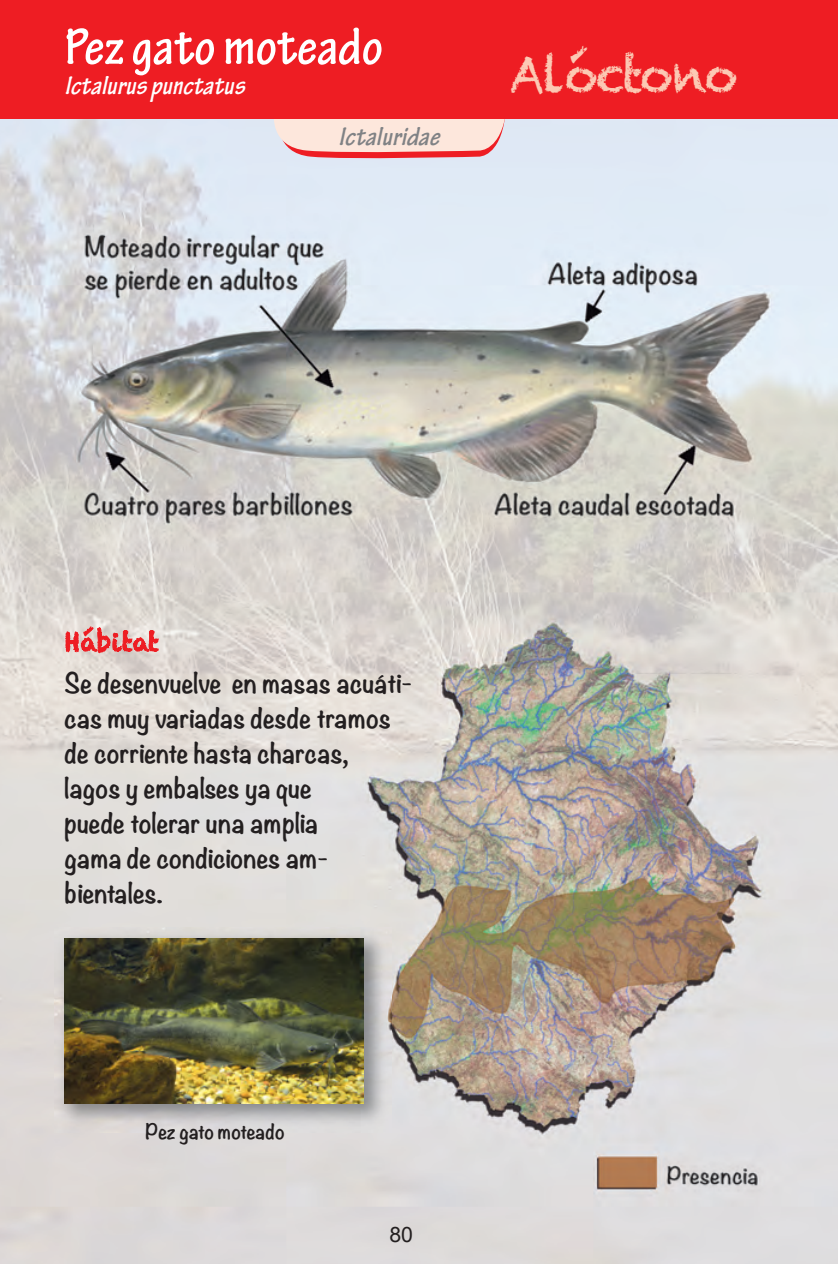
<style>
.page{position:relative;width:838px;height:1264px;background:#fff}
.page>*{position:absolute;margin:0;border:0;box-sizing:border-box;transform-origin:0 0}
.t1{font:700 condensed 55px "Tekton Pro";color:#fff}
.t2{font:50px "Chalkduster";letter-spacing:-.035em;color:#fcc9b4;scale:.92 1}
.t3{font:italic 700 condensed 27.5px "Tekton Pro";color:#fff}
.t4{font:italic 700 condensed 27.5px "Tekton Pro";color:#808285}
.t5{font:700 25px/35px "Noteworthy";color:#231f20}
.t6{font:21.25px "Arial";color:#231f20}
.t7{font:700 18.75px "Noteworthy";letter-spacing:-.02em;color:#231f20}
.s1{font-family:"Chalkduster";font-weight:400;color:#ee1d23}
</style>
<div class="page">
<img style="left:0;top:119px;width:838px;height:1144px">
<svg style="left:269px;top:119px;width:242px;height:41px;background:#f6cdc8"></svg>
<div style="left:0;top:0;width:838px;height:119px;background:#ee1d23"></div>
<img style="left:54px;top:927px;width:338px;height:205px">
<img style="left:65px;top:938px;width:298px;height:165px">
<p class="t1" style="left:65px;top:27px;width:320px">Pez gato moteado</p>
<p class="t3" style="left:65px;top:75px;width:187px">Ictalurus punctatus</p>
<p class="t4" style="left:338px;top:126px;width:108px">Ictaluridae</p>
<p class="t2" style="left:510px;top:43px;width:249px">Alóctono</p>
<p class="t5" style="left:65px;top:617px;width:349px;line-height:42.5px"><span class="s1">Hábitat<br></span>Se desenvuelve en masas acuáti-</p>
<p class="t5" style="left:65px;top:698px;width:328px">cas muy variadas desde tramos de corriente hasta charcas, lagos y embalses ya que<br>puede tolerar una amplia<br>gama de condiciones am&shy;bientales.</p>
<p class="t7" style="left:146px;top:1114px;width:141px">Pez gato moteado</p>
<p class="t6" style="left:389px;top:1221px;width:25px">80</p>
</div>
